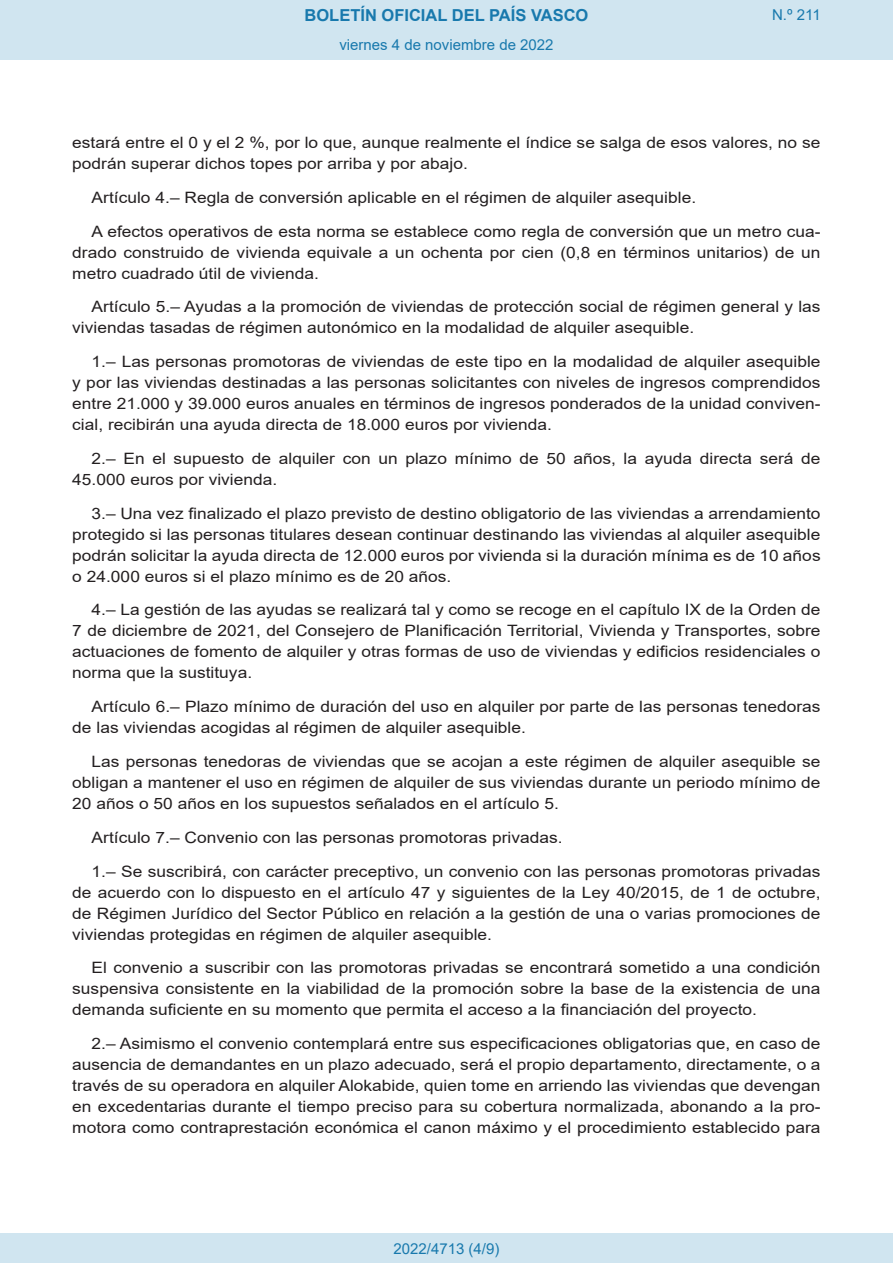
<style>
.page{position:relative;width:893px;height:1263px;background:#fff}
.page>*{position:absolute;margin:0;border:0;box-sizing:border-box;transform-origin:0 0}
.t1{font:700 16.5px "Arial";color:#1879ad}
.BOPVDetalle{font:15.6px/21px "Arial";color:#231f20;text-align:justify;scale:1.11 1}
.Paginacion_Centro{font:15px "Arial";color:#1879ad}
</style>
<div class="page">
<div style="left:0;top:0;width:893px;height:60px;background:#d0e5f0"></div>
<div style="left:0;top:1233px;width:893px;height:30px;background:#d0e5f0"></div>
<p class="t1" style="left:305px;top:3px;width:285px">BOLETÍN OFICIAL DEL PAÍS VASCO</p>
<p class="Paginacion_Centro" style="left:339px;top:35px;width:216px">viernes 4 de noviembre de 2022</p>
<p class="Paginacion_Centro" style="left:772px;top:5px;width:50px">N.º 211</p>
<p class="BOPVDetalle" style="left:72px;top:132px;width:675px">estará entre el 0 y el 2 %, por lo que, aunque realmente el índice se salga de esos valores, no se podrán superar dichos topes por arriba y por abajo.</p>
<p class="BOPVDetalle" style="left:92px;top:187px;width:546px">Artículo 4.– Regla de conversión aplicable en el régimen de alquiler asequible.</p>
<p class="BOPVDetalle" style="left:72px;top:221px;width:676px;text-indent:19px">A efectos operativos de esta norma se establece como regla de conversión que un metro cua&shy;drado construido de vivienda equivale a un ochenta por cien (0,8 en términos unitarios) de un metro cuadrado útil de vivienda.</p>
<p class="BOPVDetalle" style="left:72px;top:296px;width:676px;text-indent:19px">Artículo 5.– Ayudas a la promoción de viviendas de protección social de régimen general y las viviendas tasadas de régimen autonómico en la modalidad de alquiler asequible.</p>
<p class="BOPVDetalle" style="left:72px;top:351px;width:676px;text-indent:19px">1.– Las personas promotoras de viviendas de este tipo en la modalidad de alquiler asequible y por las viviendas destinadas a las personas solicitantes con niveles de ingresos comprendidos entre 21.000 y 39.000 euros anuales en términos de ingresos ponderados de la unidad conviven&shy;cial, recibirán una ayuda directa de 18.000 euros por vivienda.</p>
<p class="BOPVDetalle" style="left:72px;top:448px;width:676px;text-indent:19px">2.– En el supuesto de alquiler con un plazo mínimo de 50 años, la ayuda directa será de<br>45.000 euros por vivienda.</p>
<p class="BOPVDetalle" style="left:72px;top:503px;width:676px;text-indent:19px">3.– Una vez finalizado el plazo previsto de destino obligatorio de las viviendas a arrendamiento protegido si las personas titulares desean continuar destinando las viviendas al alquiler asequible podrán solicitar la ayuda directa de 12.000 euros por vivienda si la duración mínima es de 10 años o 24.000 euros si el plazo mínimo es de 20 años.</p>
<p class="BOPVDetalle" style="left:72px;top:599px;width:676px;text-indent:19px">4.– La gestión de las ayudas se realizará tal y como se recoge en el capítulo IX de la Orden de 7 de diciembre de 2021, del Consejero de Planificación Territorial, Vivienda y Transportes, sobre actuaciones de fomento de alquiler y otras formas de uso de viviendas y edificios residenciales o norma que la sustituya.</p>
<p class="BOPVDetalle" style="left:72px;top:696px;width:676px;text-indent:19px">Artículo 6.– Plazo mínimo de duración del uso en alquiler por parte de las personas tenedoras de las viviendas acogidas al régimen de alquiler asequible.</p>
<p class="BOPVDetalle" style="left:72px;top:751px;width:676px;text-indent:19px">Las personas tenedoras de viviendas que se acojan a este régimen de alquiler asequible se obligan a mantener el uso en régimen de alquiler de sus viviendas durante un periodo mínimo de 20 años o 50 años en los supuestos señalados en el artículo 5.</p>
<p class="BOPVDetalle" style="left:92px;top:827px;width:426px">Artículo 7.– Convenio con las personas promotoras privadas.</p>
<p class="BOPVDetalle" style="left:72px;top:860px;width:676px;text-indent:19px">1.– Se suscribirá, con carácter preceptivo, un convenio con las personas promotoras privadas de acuerdo con lo dispuesto en el artículo 47 y siguientes de la Ley 40/2015, de 1 de octubre, de Régimen Jurídico del Sector Público en relación a la gestión de una o varias promociones de viviendas protegidas en régimen de alquiler asequible.</p>
<p class="BOPVDetalle" style="left:72px;top:957px;width:676px;text-indent:19px">El convenio a suscribir con las promotoras privadas se encontrará sometido a una condición suspensiva consistente en la viabilidad de la promoción sobre la base de la existencia de una demanda suficiente en su momento que permita el acceso a la financiación del proyecto.</p>
<p class="BOPVDetalle" style="left:72px;top:1033px;width:676px;text-indent:19px">2.– Asimismo el convenio contemplará entre sus especificaciones obligatorias que, en caso de ausencia de demandantes en un plazo adecuado, será el propio departamento, directamente, o a través de su operadora en alquiler Alokabide, quien tome en arriendo las viviendas que devengan en excedentarias durante el tiempo preciso para su cobertura normalizada, abonando a la pro&shy;motora como contraprestación económica el canon máximo y el procedimiento establecido para</p>
<p class="Paginacion_Centro" style="left:393px;top:1238px;width:107px">2022/4713 (4/9)</p>
</div>
